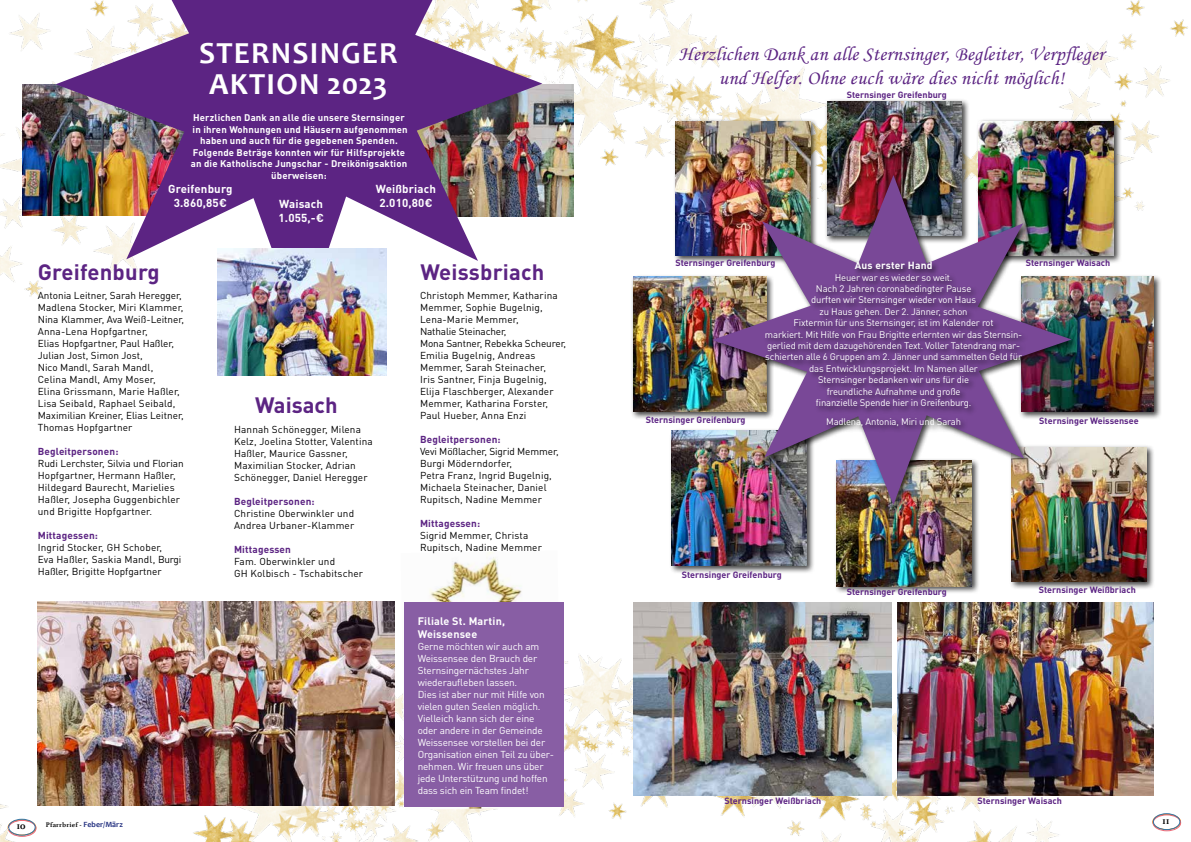
<style>
.page{position:relative;width:1191px;height:842px;background:#fff}
.page>*{position:absolute;margin:0;border:0;box-sizing:border-box;transform-origin:0 0}
.t1{font:700 30.8px/31.2px "Candara";letter-spacing:.04em;color:#fff;text-align:center}
.t2{font:700 22px "DIN Pro";letter-spacing:.01em;color:#5c2483}
.t3{font:20px/24px "Monotype Corsiva";letter-spacing:.015em;color:#5c2483;text-align:center}
.t4{font:700 11.5px/13.8px "DIN Pro";letter-spacing:.015em;color:#fff;text-align:center}
.t5{font:700 10.8px/13px "DIN Pro";letter-spacing:.015em;color:#fff}
.t6{font:700 10.2px "DIN Pro";letter-spacing:.015em;color:#fff}
.t7{font:10px/12px "DIN Pro";letter-spacing:.015em;color:#000}
.t8{font:10px/12px "DIN Pro";letter-spacing:-.015em;color:#fff}
.t9{font:700 10px "DIN Pro";letter-spacing:.015em;color:#5c2483}
.t10{font:700 10px "Athelas";color:#000}
.t11{font:700 9.6px/11.5px "DIN Pro";letter-spacing:.015em;color:#fff;text-align:center}
.t12{font:9.5px/11.4px "DIN Pro";letter-spacing:-.015em;color:#fff;text-align:center}
.t13{font:700 9px "DIN Pro";color:#5c2483}
.t14{font:700 7px "Athelas";letter-spacing:.025em;color:#000}
.s1{font-family:"Candara";font-size:8px;color:#283583}
</style>
<div class="page">
<img style="left:0;top:0;width:1188px;height:375px">
<img style="left:542px;top:84px;width:31px;height:133px">
<img style="left:22px;top:84px;width:34px;height:132px">
<img style="left:0;top:601px;width:1079px;height:241px">
<img style="left:56px;top:0;width:486px;height:330px">
<img style="left:218px;top:249px;width:169px;height:126px">
<img style="left:401px;top:552px;width:161px;height:258px">
<div style="left:404px;top:602px;width:160px;height:205px;background:#885ea4"></div>
<img style="left:38px;top:601px;width:356px;height:205px">
<div style="left:1152px;top:814px;width:28px;height:16px;border:1px solid #f08300;border-radius:50%"></div>
<div style="left:1152px;top:815px;width:28px;height:16px;border:1px solid #ec6775;border-radius:50%"></div>
<div style="left:1153px;top:813px;width:27px;height:17px;border:1px solid #3176aa;border-radius:50%"></div>
<div style="left:834px;top:457px;width:145px;height:137px;background:#000;opacity:.75"></div>
<img style="left:837px;top:512px;width:134px;height:74px">
<div style="left:669px;top:428px;width:145px;height:145px;background:#000;opacity:.75"></div>
<img style="left:672px;top:431px;width:134px;height:134px">
<div style="left:630px;top:274px;width:144px;height:145px;background:#000;opacity:.75"></div>
<img style="left:633px;top:277px;width:77px;height:134px">
<div style="left:673px;top:119px;width:145px;height:145px;background:#000;opacity:.75"></div>
<img style="left:675px;top:121px;width:135px;height:135px">
<div style="left:824px;top:99px;width:146px;height:145px;background:#000;opacity:.75"></div>
<img style="left:827px;top:101px;width:134px;height:72px">
<div style="left:976px;top:119px;width:145px;height:145px;background:#000;opacity:.75"></div>
<img style="left:978px;top:121px;width:135px;height:135px">
<div style="left:1018px;top:274px;width:144px;height:145px;background:#000;opacity:.75"></div>
<img style="left:1079px;top:277px;width:74px;height:134px">
<div style="left:1009px;top:444px;width:145px;height:146px;background:#000;opacity:.75"></div>
<img style="left:1011px;top:447px;width:135px;height:135px">
<div style="left:710px;top:173px;width:369px;height:339px;background:#000;opacity:.75"></div>
<img style="left:712px;top:175px;width:359px;height:330px">
<div style="left:763px;top:260px;width:266px;height:173px;background:#000;opacity:.75"></div>
<img style="left:633px;top:602px;width:259px;height:193px">
<img style="left:898px;top:602px;width:255px;height:193px">
<h1 class="t1" style="left:199px;top:37px;width:200px">STERNSINGER<br>AKTION 2023</h1>
<p class="t11" style="left:191px;top:112px;width:218px">Herzlichen Dank an alle die unsere Sternsinger in ihren Wohnungen und Häusern aufgenommen haben und auch für die gegebenen Spenden.<br>Folgende Beträge konnten wir für Hilfsprojekte an die Katholische Jungschar - Dreikönigsaktion überweisen:</p>
<p class="t4" style="left:168px;top:181px;width:66px">Greifenburg<br>3.860,85€</p>
<p class="t4" style="left:376px;top:181px;width:62px">Weißbriach<br>2.010,80€</p>
<p class="t4" style="left:278px;top:197px;width:47px;text-align:left">Waisach<br>1.055,-€</p>
<h2 class="t2" style="left:38px;top:257px;width:123px">Greifenburg</h2>
<h2 class="t2" style="left:420px;top:257px;width:126px">Weissbriach</h2>
<p class="t7" style="left:38px;top:289px;width:148px">Antonia Leitner, Sarah Heregger,<br>Madlena Stocker, Miri Klammer,<br>Nina Klammer, Ava Weiß-Leitner,<br>Anna-Lena Hopfgartner,<br>Elias Hopfgartner, Paul Haßler,<br>Julian Jost, Simon Jost,<br>Nico Mandl, Sarah Mandl,<br>Celina Mandl, Amy Moser,<br>Elina Grissmann, Marie Haßler,<br>Lisa Seibald, Raphael Seibald,<br>Maximilian Kreiner, Elias Leitner,<br>Thomas Hopfgartner</p>
<p class="t9" style="left:38px;top:444px;width:82px">Begleitpersonen:</p>
<p class="t7" style="left:38px;top:457px;width:148px">Rudi Lerchster, Silvia und Florian<br>Hopfgartner, Hermann Haßler,<br>Hildegard Baurecht, Marielies<br>Haßler, Josepha Guggenbichler und Brigitte Hopfgartner.</p>
<p class="t9" style="left:38px;top:528px;width:62px">Mittagessen:</p>
<p class="t7" style="left:38px;top:541px;width:145px">Ingrid Stocker, GH Schober,<br>Eva Haßler, Saskia Mandl, Burgi<br>Haßler, Brigitte Hopfgartner</p>
<h2 class="t2" style="left:255px;top:390px;width:84px">Waisach</h2>
<p class="t7" style="left:234px;top:423px;width:140px">Hannah Schönegger, Milena<br>Kelz, Joelina Stotter, Valentina<br>Haßler, Maurice Gassner,<br>Maximilian Stocker, Adrian<br>Schönegger, Daniel Heregger</p>
<p class="t9" style="left:234px;top:495px;width:82px">Begleitpersonen:</p>
<p class="t7" style="left:234px;top:507px;width:122px">Christine Oberwinkler und<br>Andrea Urbaner-Klammer</p>
<p class="t9" style="left:234px;top:543px;width:58px">Mittagessen</p>
<p class="t7" style="left:234px;top:555px;width:131px">Fam. Oberwinkler und<br>GH Kolbisch - Tschabitscher</p>
<p class="t7" style="left:420px;top:289px;width:148px">Christoph Memmer, Katharina<br>Memmer, Sophie Bugelnig,<br>Lena-Marie Memmer,<br>Nathalie Steinacher,<br>Mona Santner, Rebekka Scheurer,<br>Emilia Bugelnig, Andreas<br>Memmer, Sarah Steinacher,<br>Iris Santner, Finja Bugelnig,<br>Elija Flaschberger, Alexander<br>Memmer, Katharina Forster,<br>Paul Hueber, Anna Enzi</p>
<p class="t9" style="left:420px;top:432px;width:82px">Begleitpersonen:</p>
<p class="t7" style="left:420px;top:445px;width:140px">Vevi Mößlacher, Sigrid Memmer,<br>Burgi Möderndorfer,<br>Petra Franz, Ingrid Bugelnig,<br>Michaela Steinacher, Daniel<br>Rupitsch, Nadine Memmer</p>
<p class="t9" style="left:420px;top:516px;width:62px">Mittagessen:</p>
<p class="t7" style="left:420px;top:529px;width:123px">Sigrid Memmer, Christa<br>Rupitsch, Nadine Memmer</p>
<p class="t10" style="left:17px;top:818px;width:10px">10</p>
<p class="t14" style="left:46px;top:819px;width:78px">Pfarrbrief - <span class="s1">Feber/März</span></p>
<p class="t5" style="left:418px;top:614px;width:89px">Filiale St. Martin,<br>Weissensee</p>
<p class="t8" style="left:418px;top:640px;width:138px">Gerne möchten wir auch am<br>Weissensee den Brauch der<br>Sternsingernächstes Jahr wiederaufleben lassen.<br>Dies ist aber nur mit Hilfe von vielen guten Seelen möglich.<br>Vielleich kann sich der eine oder andere in der Gemeinde<br>Weissensee vorstellen bei der<br>Organisation einen Teil zu über&shy;nehmen. Wir freuen uns über jede Unterstützung und hoffen dass sich ein Team findet!</p>
<h3 class="t3" style="left:679px;top:41px;width:426px">Herzlichen Dank an alle Sternsinger, Begleiter, Verpfleger und Helfer. Ohne euch wäre dies nicht möglich!</h3>
<p class="t13" style="left:846px;top:89px;width:101px">Sternsinger Greifenburg</p>
<p class="t13" style="left:675px;top:257px;width:101px">Sternsinger Greifenburg</p>
<p class="t13" style="left:1025px;top:257px;width:86px">Sternsinger Waisach</p>
<p class="t6" style="left:854px;top:259px;width:79px">Aus erster Hand</p>
<p class="t12" style="left:765px;top:271px;width:259px">Heuer war es wieder so weit.<br>Nach 2 Jahren coronabedingter Pause<br>durften wir Sternsinger wieder von Haus<br>zu Haus gehen. Der 2. Jänner, schon<br>Fixtermin für uns Sternsinger, ist im Kalender rot<br>markiert. Mit Hilfe von Frau Brigitte erlernten wir das Sternsin&shy;gerlied mit dem dazugehörenden Text. Voller Tatendrang mar&shy;schierten alle 6 Gruppen am 2. Jänner und sammelten Geld für das Entwicklungsprojekt. Im Namen aller<br>Sternsinger bedanken wir uns für die<br>freundliche Aufnahme und große<br>finanzielle Spende hier in Greifenburg.</p>
<p class="t12" style="left:826px;top:415px;width:137px">Madlena, Antonia, Miri und Sarah</p>
<p class="t13" style="left:645px;top:413px;width:101px">Sternsinger Greifenburg</p>
<p class="t13" style="left:1039px;top:415px;width:101px">Sternsinger Weissensee</p>
<p class="t13" style="left:682px;top:568px;width:101px">Sternsinger Greifenburg</p>
<p class="t13" style="left:846px;top:586px;width:101px">Sternsinger Greifenburg</p>
<p class="t13" style="left:1038px;top:583px;width:98px">Sternsinger Weißbriach</p>
<p class="t13" style="left:724px;top:794px;width:98px">Sternsinger Weißbriach</p>
<p class="t13" style="left:977px;top:794px;width:86px">Sternsinger Waisach</p>
<p class="t10" style="left:1162px;top:812px;width:8px">11</p>
</div>
